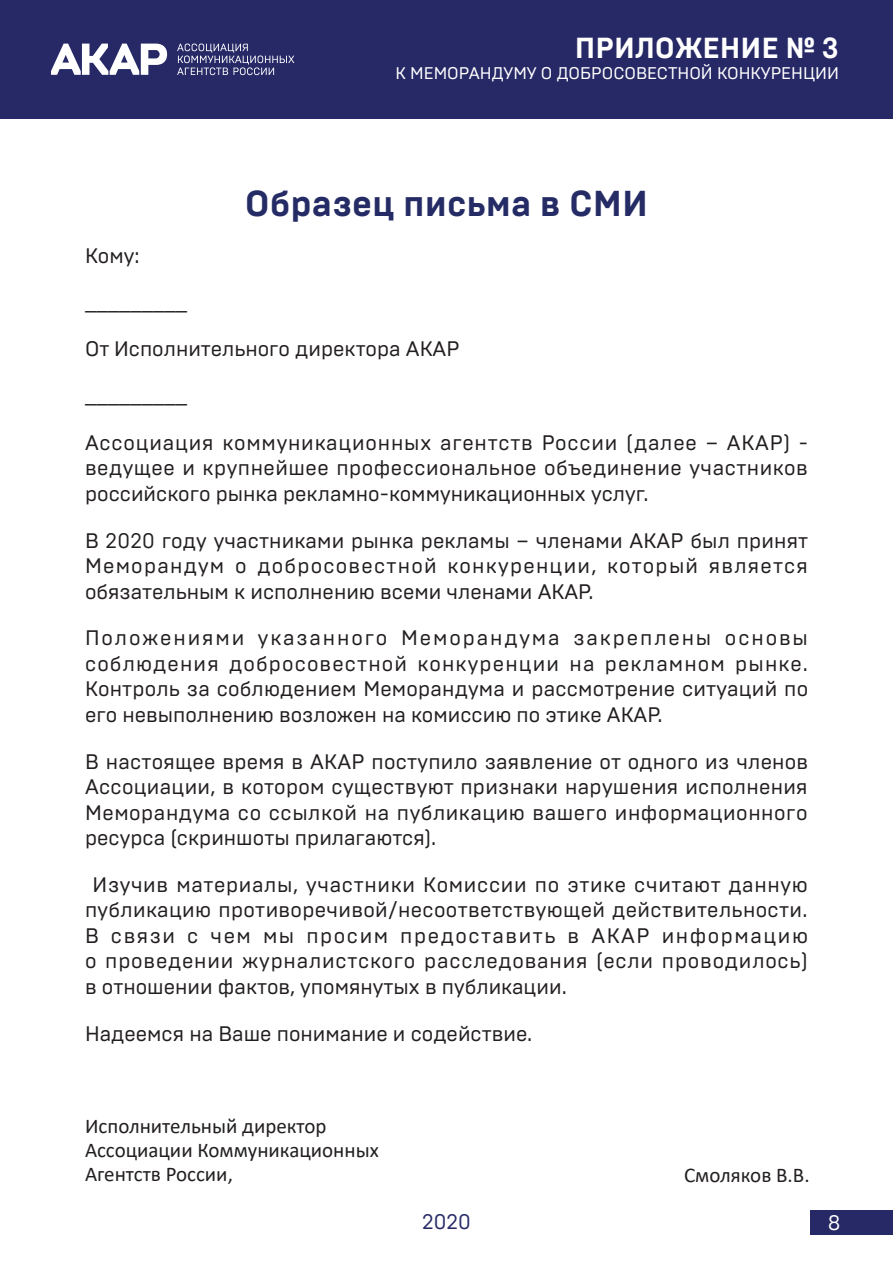
<style>
.page{position:relative;width:893px;height:1263px;background:#fff}
.page>*{position:absolute;margin:0;border:0;box-sizing:border-box;transform-origin:0 0}
.text_indent{font:700 36px "Brutal Type";color:#252c65}
.text_indent-2{font:700 28.95px "Brutal Type";color:#fff}
.text_indent-3{font:21px/25.5px "Brutal Type";color:#231f20;text-align:justify}
.t1{font:21px "Calibri";color:#231f20}
.t2{font:21px "Brutal Type";color:#262966}
.t3{font:21px "Brutal Type";color:#fff}
.text_indent-4{font:16.95px "Brutal Type";color:#fff}
</style>
<div class="page">
<div style="left:0;top:0;width:893px;height:119px;background:#262966"></div>
<div style="left:810px;top:1210px;width:83px;height:25px;background:#262966"></div>
<svg style="left:51px;top:44px;width:116px;height:31px"></svg>
<svg style="left:177px;top:44px;width:117px;height:31px"></svg>
<p class="text_indent-2" style="left:575px;top:31px;width:266px">ПРИЛОЖЕНИЕ № 3</p>
<p class="text_indent-4" style="left:396px;top:63px;width:445px">К МЕМОРАНДУМУ О ДОБРОСОВЕСТНОЙ КОНКУРЕНЦИИ</p>
<p class="text_indent-3" style="left:85px;top:243px;width:56px">Кому:</p>
<p class="text_indent" style="left:245px;top:182px;width:405px">Образец письма в СМИ</p>
<p class="text_indent-3" style="left:85px;top:289px;width:104px">_________</p>
<p class="text_indent-3" style="left:85px;top:336px;width:376px">От Исполнительного директора АКАР</p>
<p class="text_indent-3" style="left:85px;top:383px;width:104px">_________</p>
<p class="text_indent-3" style="left:85px;top:430px;width:724px">Ассоциация коммуникационных агентств России (далее – АКАР) - ведущее и крупнейшее профессиональное объединение участников российского рынка рекламно-коммуникационных услуг.</p>
<p class="text_indent-3" style="left:85px;top:527px;width:725px">В 2020 году участниками рынка рекламы – членами АКАР был принят Меморандум о добросовестной конкуренции, который является обязательным к исполнению всеми членами АКАР.</p>
<p class="text_indent-3" style="left:85px;top:625px;width:725px">Положениями указанного Меморандума закреплены основы соблюдения добросовестной конкуренции на рекламном рынке.<br>Контроль за соблюдением Меморандума и рассмотрение ситуаций по его невыполнению возложен на комиссию по этике АКАР.</p>
<p class="text_indent-3" style="left:85px;top:748px;width:725px">В настоящее время в АКАР поступило заявление от одного из членов Ассоциации, в котором существуют признаки нарушения исполнения Меморандума со ссылкой на публикацию вашего информационного ресурса (скриншоты прилагаются).</p>
<p class="text_indent-3" style="left:85px;top:872px;width:724px;text-indent:8px">Изучив материалы, участники Комиссии по этике считают данную публикацию противоречивой/несоответствующей действительности.<br>В связи с чем мы просим предоставить в АКАР информацию о проведении журналистского расследования (если проводилось) в отношении фактов, упомянутых в публикации.</p>
<p class="text_indent-3" style="left:85px;top:1021px;width:449px">Надеемся на Ваше понимание и содействие.</p>
<p class="t1" style="left:85px;top:1111px;width:243px">Исполнительный директор</p>
<p class="t1" style="left:85px;top:1135px;width:295px">Ассоциации Коммуникационных</p>
<p class="t1" style="left:85px;top:1159px;width:149px">Агентств России,</p>
<p class="t1" style="left:684px;top:1161px;width:127px">Смоляков В.В.</p>
<p class="t2" style="left:422px;top:1209px;width:50px">2020</p>
<p class="t3" style="left:828px;top:1210px;width:14px">8</p>
</div>
